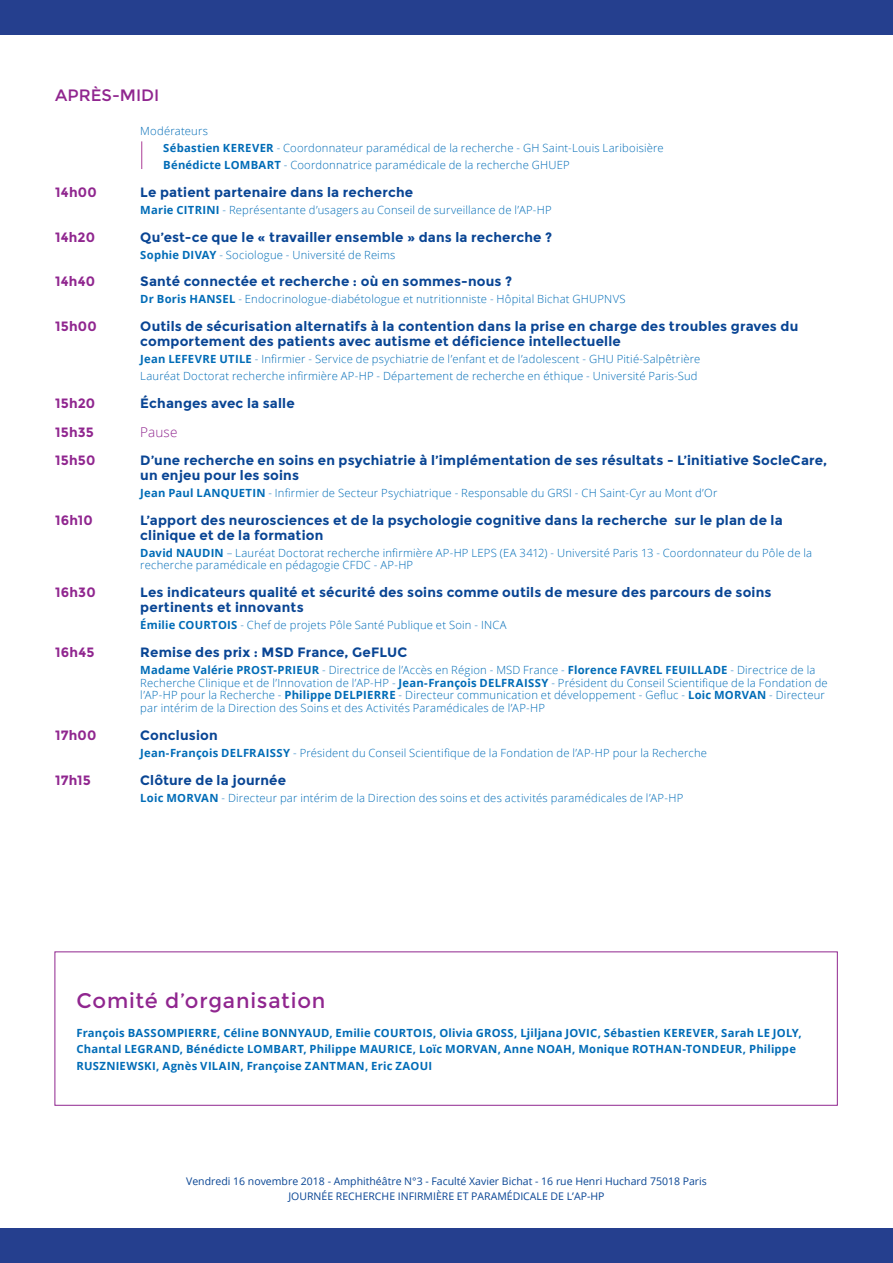
<style>
.page{position:relative;width:893px;height:1263px;background:#fff}
.page>*{position:absolute;margin:0;border:0;box-sizing:border-box;transform-origin:0 0}
.horaire{font:21px "Montserrat";letter-spacing:.035em;color:#90268f}
.titre_grand{font:16.5px "Montserrat";color:#90268f}
.horaire-2{font:700 13.5px/15px "Montserrat";letter-spacing:.015em;color:#094594}
.horaire-3{font:700 13.5px "Montserrat";letter-spacing:.01em;color:#90268f}
.horaire-4{font:300 13.5px "Open Sans";letter-spacing:.01em;color:#90268f}
.auteur{font:300 11.25px/12.8px "Open Sans";letter-spacing:.02em;color:#006cb7}
.auteur-2{font:700 11.25px/16.5px "Open Sans";letter-spacing:.02em;color:#006cb7}
.t1{font:10.5px "Open Sans";color:#094594}
.s1{font-weight:700}
</style>
<div class="page">
<div style="left:0;top:0;width:893px;height:34px;background:#253f8e"></div>
<div style="left:0;top:1229px;width:893px;height:34px;background:#253f8e"></div>
<div style="left:55px;top:951px;width:783px;height:155px;border:1px solid #90268f"></div>
<svg style="left:141px;top:141px;width:1px;height:28px"></svg>
<p class="titre_grand" style="left:55px;top:86px;width:105px">APRÈS-MIDI</p>
<p class="auteur" style="left:140px;top:124px;width:69px">Modérateurs</p>
<p class="auteur" style="left:163px;top:141px;width:502px"><span class="s1">Sébastien KEREVER</span> - Coordonnateur paramédical de la recherche - GH Saint-Louis Lariboisière</p>
<p class="auteur" style="left:163px;top:158px;width:408px"><span class="s1">Bénédicte LOMBART</span> - Coordonnatrice paramédicale de la recherche GHUEP</p>
<p class="horaire-3" style="left:55px;top:184px;width:43px">14h00</p>
<p class="horaire-2" style="left:140px;top:185px;width:274px">Le patient partenaire dans la recherche</p>
<p class="auteur" style="left:140px;top:203px;width:413px"><span class="s1">Marie CITRINI</span> - Représentante d’usagers au Conseil de surveillance de l’AP-HP</p>
<p class="horaire-3" style="left:55px;top:229px;width:41px">14h20</p>
<p class="horaire-2" style="left:140px;top:229px;width:413px">Qu’est-ce que le « travailler ensemble » dans la recherche ?</p>
<p class="auteur" style="left:140px;top:248px;width:257px"><span class="s1">Sophie DIVAY</span> - Sociologue - Université de Reims</p>
<p class="horaire-3" style="left:55px;top:273px;width:41px">14h40</p>
<p class="horaire-2" style="left:140px;top:274px;width:373px">Santé connectée et recherche : où en sommes-nous ?</p>
<p class="auteur" style="left:140px;top:293px;width:487px"><span class="s1">Dr Boris HANSEL</span> - Endocrinologue-diabétologue et nutritionniste - Hôpital Bichat GHUPNVS</p>
<p class="horaire-3" style="left:55px;top:318px;width:43px">15h00</p>
<p class="horaire-2" style="left:140px;top:319px;width:659px">Outils de sécurisation alternatifs à la contention dans la prise en charge des troubles graves du comportement des patients avec autisme et déficience intellectuelle</p>
<p class="auteur" style="left:140px;top:352px;width:561px"><span class="s1">Jean LEFEVRE UTILE</span> - Infirmier - Service de psychiatrie de l’enfant et de l’adolescent - GHU Pitié-Salpêtrière</p>
<p class="auteur" style="left:140px;top:369px;width:559px">Lauréat Doctorat recherche infirmière AP-HP - Département de recherche en éthique - Université Paris-Sud</p>
<p class="horaire-3" style="left:55px;top:395px;width:42px">15h20</p>
<p class="horaire-2" style="left:140px;top:396px;width:156px">Échanges avec la salle</p>
<p class="horaire-3" style="left:55px;top:424px;width:40px">15h35</p>
<p class="horaire-4" style="left:140px;top:423px;width:39px">Pause</p>
<p class="horaire-3" style="left:55px;top:452px;width:42px">15h50</p>
<p class="horaire-2" style="left:140px;top:453px;width:688px">D’une recherche en soins en psychiatrie à l’implémentation de ses résultats - L’initiative SocleCare, un enjeu pour les soins</p>
<p class="auteur" style="left:140px;top:486px;width:579px"><span class="s1">Jean Paul LANQUETIN</span> - Infirmier de Secteur Psychiatrique - Responsable du GRSI - CH Saint-Cyr au Mont d’Or</p>
<p class="horaire-3" style="left:55px;top:512px;width:39px">16h10</p>
<p class="horaire-2" style="left:140px;top:512px;width:644px">L’apport des neurosciences et de la psychologie cognitive dans la recherche sur le plan de la clinique et de la formation</p>
<p class="auteur" style="left:140px;top:546px;width:673px"><span class="s1">David NAUDIN</span> – Lauréat Doctorat recherche infirmière AP-HP LEPS (EA 3412) - Université Paris 13 - Coordonnateur du Pôle de la recherche paramédicale en pédagogie CFDC - AP-HP</p>
<p class="horaire-3" style="left:55px;top:584px;width:42px">16h30</p>
<p class="horaire-2" style="left:140px;top:585px;width:633px">Les indicateurs qualité et sécurité des soins comme outils de mesure des parcours de soins pertinents et innovants</p>
<p class="auteur" style="left:140px;top:618px;width:368px"><span class="s1">Émilie COURTOIS</span> - Chef de projets Pôle Santé Publique et Soin - INCA</p>
<p class="horaire-3" style="left:55px;top:644px;width:41px">16h45</p>
<p class="horaire-2" style="left:140px;top:645px;width:269px">Remise des prix : MSD France, GeFLUC</p>
<p class="auteur" style="left:140px;top:663px;width:689px"><span class="s1">Madame Valérie PROST-PRIEUR</span> - Directrice de l’Accès en Région - MSD France - <span class="s1">Florence FAVREL FEUILLADE</span> - Directrice de la Recherche Clinique et de l’Innovation de l’AP-HP - <span class="s1">Jean-François DELFRAISSY</span> - Président du Conseil Scientifique de la Fondation de l’AP-HP pour la Recherche - <span class="s1">Philippe DELPIERRE</span> - Directeur communication et développement - Gefluc - <span class="s1">Loic MORVAN</span> - Directeur par intérim de la Direction des Soins et des Activités Paramédicales de l’AP-HP</p>
<p class="horaire-3" style="left:55px;top:727px;width:43px">17h00</p>
<p class="horaire-2" style="left:140px;top:728px;width:79px">Conclusion</p>
<p class="auteur" style="left:140px;top:746px;width:568px"><span class="s1">Jean-François DELFRAISSY</span> - Président du Conseil Scientifique de la Fondation de l’AP-HP pour la Recherche</p>
<p class="horaire-3" style="left:55px;top:772px;width:37px">17h15</p>
<p class="horaire-2" style="left:140px;top:772px;width:147px">Clôture de la journée</p>
<p class="auteur" style="left:140px;top:791px;width:544px"><span class="s1">Loic MORVAN</span> - Directeur par intérim de la Direction des soins et des activités paramédicales de l’AP-HP</p>
<p class="horaire" style="left:77px;top:988px;width:250px">Comité d’organisation</p>
<p class="auteur-2" style="left:77px;top:1024px;width:727px">François BASSOMPIERRE, Céline BONNYAUD, Emilie COURTOIS, Olivia GROSS, Ljiljana JOVIC, Sébastien KEREVER, Sarah LE JOLY,<br>Chantal LEGRAND, Bénédicte LOMBART, Philippe MAURICE, Loïc MORVAN, Anne NOAH, Monique ROTHAN-TONDEUR, Philippe<br>RUSZNIEWSKI, Agnès VILAIN, Françoise ZANTMAN, Eric ZAOUI</p>
<p class="t1" style="left:186px;top:1174px;width:522px">Vendredi 16 novembre 2018 - Amphithéâtre N°3 - Faculté Xavier Bichat - 16 rue Henri Huchard 75018 Paris</p>
<p class="t1" style="left:288px;top:1189px;width:317px">JOURNÉE RECHERCHE INFIRMIÈRE ET PARAMÉDICALE DE L’AP-HP</p>
</div>
